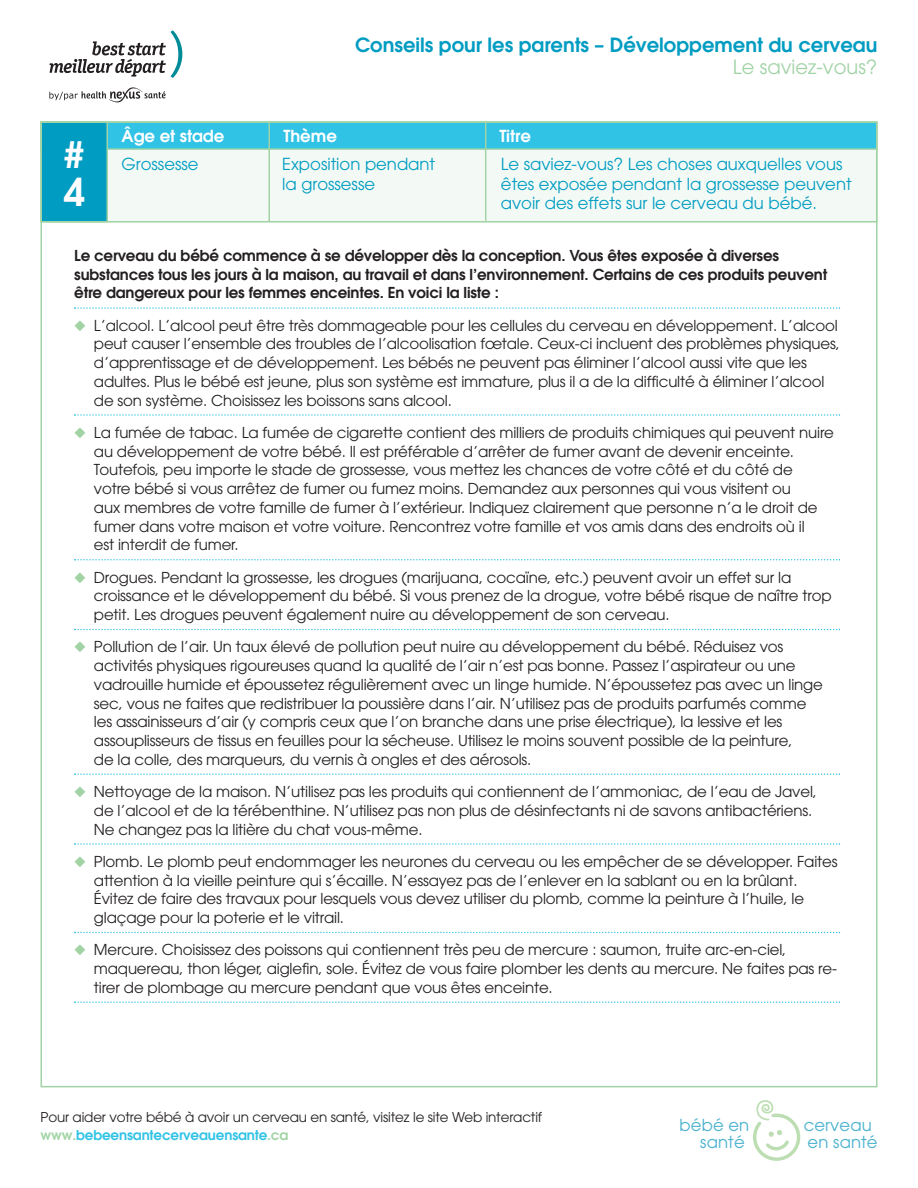
<style>
.page{position:relative;width:918px;height:1188px;background:#fff}
.page>*{position:absolute;margin:0;border:0;box-sizing:border-box;transform-origin:0 0}
.t1{font:600 38.25px/38.2px "Avant Garde";color:#fff}
.t2{font:600 19.5px "Avant Garde";color:#009cc2}
.t3{font:19.5px "Avant Garde";color:#a1d3a5}
.t4{font:16.5px/19.5px "Avant Garde";color:#009cc2}
.t5{font:16.5px/17.9px "Avant Garde";letter-spacing:.005em;color:#4db3cf;text-align:right}
.t6{font:600 16.5px "Avant Garde";color:#fff}
.t7{font:15px/18.8px "Avant Garde";letter-spacing:-.01em;color:#231f20}
.t8{font:600 15px/18.8px "Avant Garde";letter-spacing:-.01em;color:#231f20}
.t9{font:13.5px/18px "Avant Garde";letter-spacing:-.01em;color:#231f20}
.s1{color:#a1d3a5}
.s2{font-weight:600;color:#a1d3a5}
.s3{font-weight:600;color:#31c3e6}
</style>
<div class="page">
<div style="left:42px;top:123px;width:834px;height:98px;background:#f3faf5"></div>
<div style="left:41px;top:122px;width:836px;height:101px;border:2px solid #a1d3a5"></div>
<div style="left:42px;top:123px;width:834px;height:25px;background:#31c3e6"></div>
<div style="left:40px;top:122px;width:838px;height:28px;border:2px solid #a1d3a5"></div>
<div style="left:42px;top:123px;width:64px;height:98px;background:#009cc2"></div>
<div style="left:40px;top:122px;width:68px;height:100px;border:2px solid #a1d3a5"></div>
<hr style="left:268px;top:121px;width:2px;height:100px;background:#a1d3a5">
<hr style="left:485px;top:121px;width:1px;height:100px;background:#a1d3a5">
<svg style="left:753px;top:1100px;width:48px;height:61px"></svg>
<svg style="left:74px;top:307px;width:766px;height:2px"></svg>
<svg style="left:74px;top:414px;width:766px;height:2px"></svg>
<svg style="left:74px;top:559px;width:766px;height:1px"></svg>
<svg style="left:74px;top:629px;width:766px;height:1px"></svg>
<svg style="left:74px;top:773px;width:766px;height:2px"></svg>
<svg style="left:74px;top:843px;width:766px;height:2px"></svg>
<svg style="left:74px;top:932px;width:766px;height:1px"></svg>
<svg style="left:74px;top:1001px;width:766px;height:2px"></svg>
<svg style="left:50px;top:31px;width:132px;height:47px"></svg>
<svg style="left:49px;top:87px;width:117px;height:15px"></svg>
<h1 class="t1" style="left:64px;top:138px;width:23px">#<br>4</h1>
<h2 class="t2" style="left:355px;top:37px;width:524px">Conseils pour les parents – Développement du cerveau</h2>
<h2 class="t3" style="left:733px;top:60px;width:146px">Le saviez-vous?</h2>
<p class="t6" style="left:122px;top:130px;width:104px">Âge et stade</p>
<p class="t6" style="left:283px;top:130px;width:55px">Thème</p>
<p class="t6" style="left:499px;top:130px;width:33px">Titre</p>
<p class="t4" style="left:122px;top:156px;width:79px">Grossesse</p>
<p class="t4" style="left:282px;top:156px;width:154px">Exposition pendant</p>
<p class="t4" style="left:501px;top:156px;width:343px">Le saviez-vous? Les choses auxquelles vous</p>
<p class="t4" style="left:282px;top:176px;width:94px">la grossesse</p>
<p class="t4" style="left:501px;top:176px;width:352px">êtes exposée pendant la grossesse peuvent avoir des effets sur le cerveau du bébé.</p>
<p class="t8" style="left:74px;top:247px;width:755px">Le cerveau du bébé commence à se développer dès la conception. Vous êtes exposée à diverses substances tous les jours à la maison, au travail et dans l’environnement. Certains de ces produits peuvent être dangereux pour les femmes enceintes. En voici la liste :</p>
<p class="t7" style="left:94px;top:317px;width:747px;text-indent:-20px"><span class="s1">◆</span> L’alcool. L’alcool peut être très dommageable pour les cellules du cerveau en développement. L’alcool peut causer l’ensemble des troubles de l’alcoolisation fœtale. Ceux-ci incluent des problèmes physiques, d’apprentissage et de développement. Les bébés ne peuvent pas éliminer l’alcool aussi vite que les adultes. Plus le bébé est jeune, plus son système est immature, plus il a de la difficulté à éliminer l’alcool de son système. Choisissez les boissons sans alcool.</p>
<p class="t7" style="left:94px;top:424px;width:742px;text-indent:-20px"><span class="s1">◆</span> La fumée de tabac. La fumée de cigarette contient des milliers de produits chimiques qui peuvent nuire au développement de votre bébé. Il est préférable d’arrêter de fumer avant de devenir enceinte.<br>Toutefois, peu importe le stade de grossesse, vous mettez les chances de votre côté et du côté de<br>votre bébé si vous arrêtez de fumer ou fumez moins. Demandez aux personnes qui vous visitent ou<br>aux membres de votre famille de fumer à l’extérieur. Indiquez clairement que personne n’a le droit de fumer dans votre maison et votre voiture. Rencontrez votre famille et vos amis dans des endroits où il<br>est interdit de fumer.</p>
<p class="t7" style="left:94px;top:569px;width:739px;text-indent:-20px"><span class="s1">◆</span> Drogues. Pendant la grossesse, les drogues (marijuana, cocaïne, etc.) peuvent avoir un effet sur la croissance et le développement du bébé. Si vous prenez de la drogue, votre bébé risque de naître trop petit. Les drogues peuvent également nuire au développement de son cerveau.</p>
<p class="t7" style="left:94px;top:639px;width:731px;text-indent:-20px"><span class="s1">◆</span> Pollution de l’air. Un taux élevé de pollution peut nuire au développement du bébé. Réduisez vos activités physiques rigoureuses quand la qualité de l’air n’est pas bonne. Passez l’aspirateur ou une vadrouille humide et époussetez régulièrement avec un linge humide. N’époussetez pas avec un linge sec, vous ne faites que redistribuer la poussière dans l’air. N’utilisez pas de produits parfumés comme les assainisseurs d’air (y compris ceux que l’on branche dans une prise électrique), la lessive et les assouplisseurs de tissus en feuilles pour la sécheuse. Utilisez le moins souvent possible de la peinture,<br>de la colle, des marqueurs, du vernis à ongles et des aérosols.</p>
<p class="t7" style="left:94px;top:784px;width:725px;text-indent:-20px"><span class="s1">◆</span> Nettoyage de la maison. N’utilisez pas les produits qui contiennent de l’ammoniac, de l’eau de Javel, de l’alcool et de la térébenthine. N’utilisez pas non plus de désinfectants ni de savons antibactériens.<br>Ne changez pas la litière du chat vous-même.</p>
<p class="t7" style="left:94px;top:853px;width:745px;text-indent:-20px"><span class="s1">◆</span> Plomb. Le plomb peut endommager les neurones du cerveau ou les empêcher de se développer. Faites attention à la vieille peinture qui s’écaille. N’essayez pas de l’enlever en la sablant ou en la brûlant.<br>Évitez de faire des travaux pour lesquels vous devez utiliser du plomb, comme la peinture à l’huile, le glaçage pour la poterie et le vitrail.</p>
<p class="t7" style="left:94px;top:942px;width:745px;text-indent:-20px"><span class="s1">◆</span> Mercure. Choisissez des poissons qui contiennent très peu de mercure : saumon, truite arc-en-ciel, maquereau, thon léger, aiglefin, sole. Évitez de vous faire plomber les dents au mercure. Ne faites pas re&shy;tirer de plombage au mercure pendant que vous êtes enceinte.</p>
<p class="t9" style="left:41px;top:1110px;width:503px">Pour aider votre bébé à avoir un cerveau en santé, visitez le site Web interactif <span class="s2">www.</span><span class="s3">bebeensantecerveauensante</span><span class="s2">.ca</span></p>
<p class="t5" style="left:680px;top:1116px;width:71px">bébé en santé</p>
<p class="t5" style="left:804px;top:1116px;width:75px;text-align:left">cerveau en santé</p>
</div>
